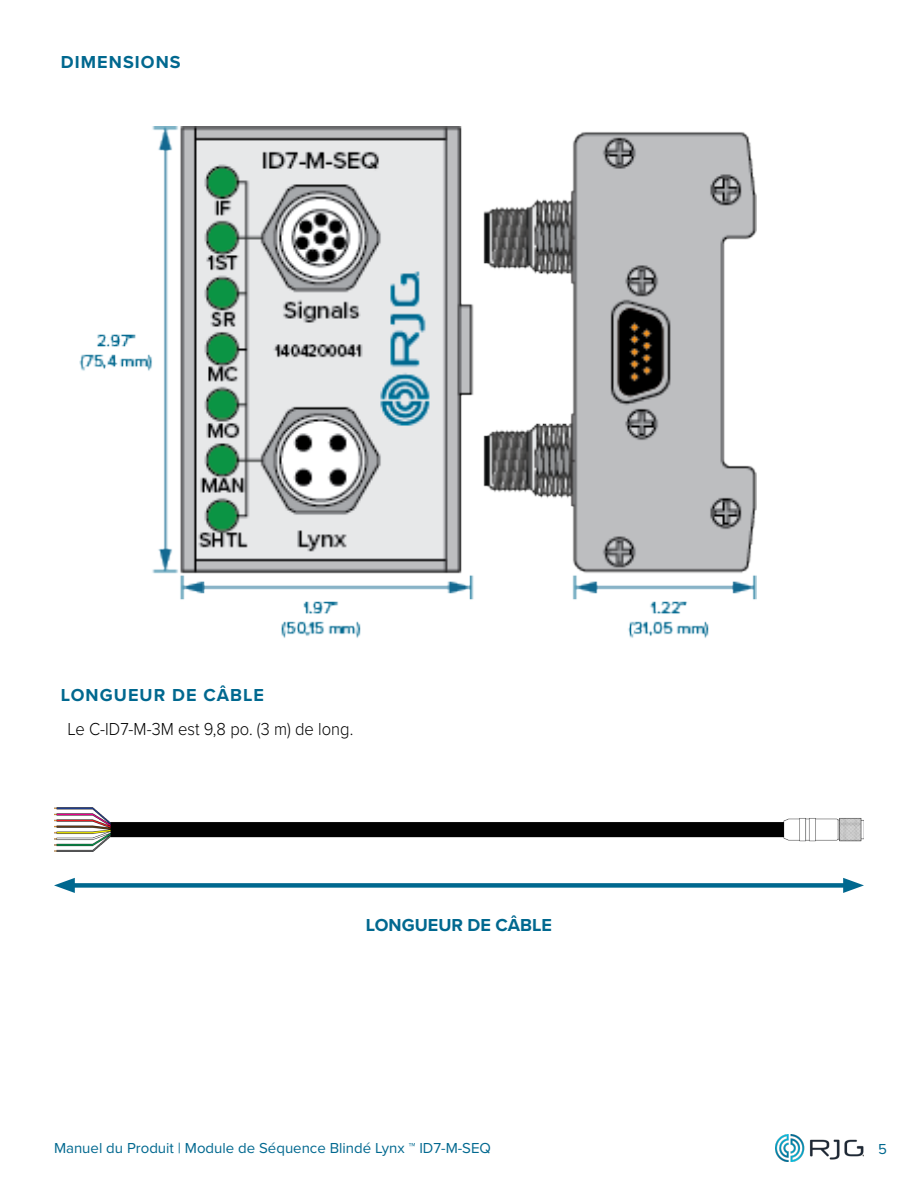
<style>
.page{position:relative;width:918px;height:1188px;background:#fff}
.page>*{position:absolute;margin:0;border:0;box-sizing:border-box;transform-origin:0 0}
.t1{font:300 18px "Proxima Nova";color:#000;scale:.92 1}
.t2{font:700 18px "Proxima Nova";letter-spacing:.06em;color:#00688f}
.t3{font:700 18px "Proxima Nova";color:#00688f}
.t4{font:15px "Proxima Nova";color:#00688f}
</style>
<div class="page">
<img style="left:776px;top:1134px;width:88px;height:27px">
<div style="left:67px;top:883px;width:784px;height:5px;background:#00688f"></div>
<svg style="left:54px;top:878px;width:21px;height:15px"></svg>
<svg style="left:843px;top:878px;width:21px;height:15px"></svg>
<img style="left:54px;top:808px;width:810px;height:44px">
<img style="left:80px;top:126px;width:677px;height:512px">
<p class="t2" style="left:61px;top:49px;width:122px">DIMENSIONS</p>
<p class="t2" style="left:61px;top:681px;width:205px">LONGUEUR DE CÂBLE</p>
<p class="t1" style="left:68px;top:716px;width:312px">Le C‑ID7‑M‑3M est 9,8 po. (3 m) de long.</p>
<p class="t3" style="left:366px;top:912px;width:188px">LONGUEUR DE CÂBLE</p>
<p class="t4" style="left:54px;top:1136px;width:439px">Manuel du Produit | Module de Séquence Blindé Lynx ™ ID7-M-SEQ</p>
<p class="t4" style="left:878px;top:1137px;width:10px">5</p>
</div>
